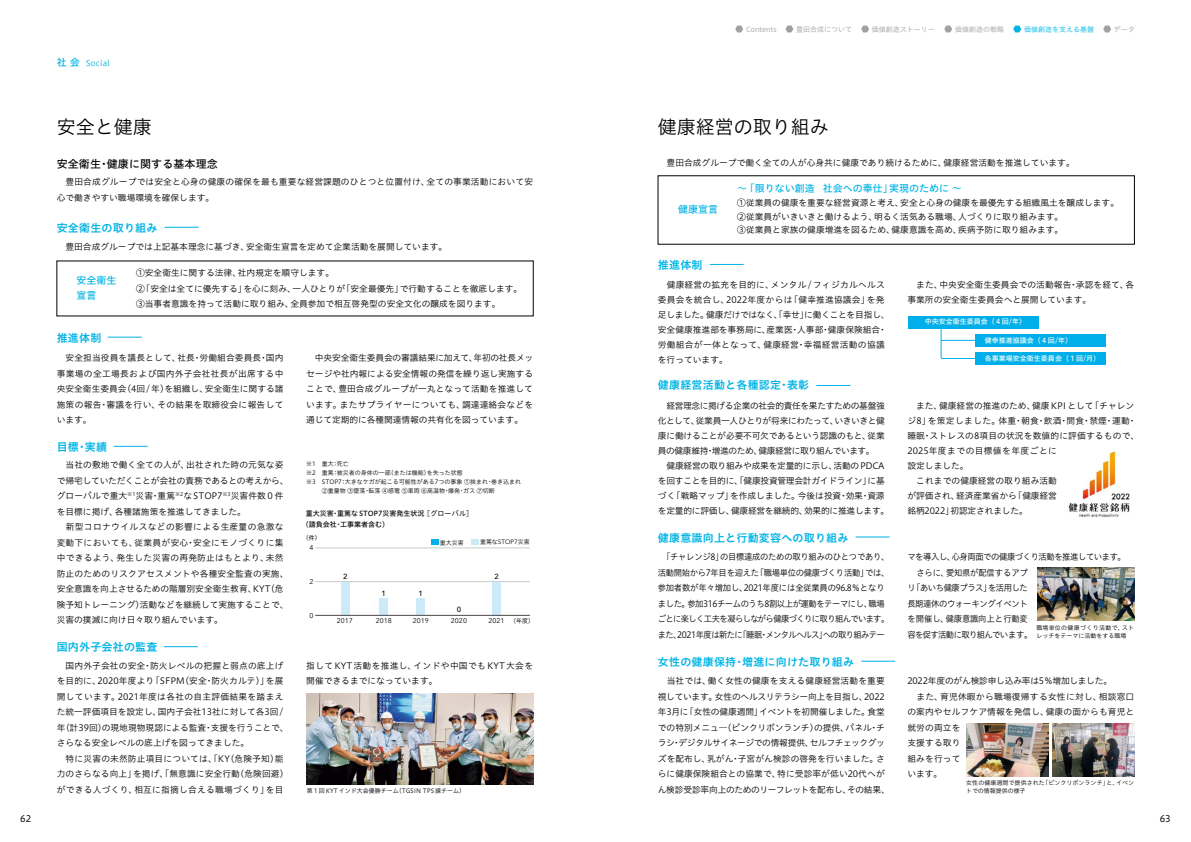
<style>
.page{position:relative;width:1191px;height:842px;background:#fff}
.page>*{position:absolute;margin:0;border:0;box-sizing:border-box;transform-origin:0 0}
.t1{font:19px "Hiragino UD Sans Std W3";color:#000}
.t2{font:11px "Hiragino UD Sans Std W6";letter-spacing:.02em;color:#00b4e6}
.t3{font:11px "Hiragino UD Sans Std W5";letter-spacing:.01em;color:#000}
.t4{font:10px/15.5px "Hiragino UD Sans Std W5";color:#00b4e6}
.t5{font:9px "Hiragino UD Sans Std W4";color:#000}
.t6{font:8.8px/15.5px "Hiragino UD Sans Std W3";color:#000}
.t7{font:8.8px/15.5px "Hiragino UD Sans Std W3";letter-spacing:-.05em;color:#000;scale:.95 1}
.t8{font:8.8px/15px "Hiragino UD Sans Std W3";letter-spacing:-.03em;color:#000}
.t9{font:8.8px/15.5px "Hiragino UD Sans Std W3";letter-spacing:-.02em;color:#000}
.t10{font:8.8px/15.5px "Hiragino UD Sans Std W3";letter-spacing:.02em;color:#000}
.t11{font:8px "Hiragino UD Sans Std W3";letter-spacing:.02em;color:#00b4e6}
.t12{font:500 7.5px "Avenir Next";color:#000}
.t13{font:7px "Hiragino UD Sans Std W5";color:#fff}
.t14{font:7px/10.8px "Hiragino UD Sans Std W5";color:#000}
.t15{font:7px "Hiragino UD Sans Std W3";color:#9fa0a0}
.t16{font:7px "Hiragino UD Sans Std W3";color:#00b4e6}
.t17{font:6.9px "Avenir Next";color:#000}
.t18{font:6px/8px "Hiragino UD Sans Std W3";color:#000}
.t19{font:5.9px "Hiragino UD Sans Std W3";color:#000}
.t20{font:5.9px "Hiragino UD Sans F Std W3";color:#000}
.t21{font:5.9px "Hiragino UD Sans Std W4";color:#000}
.s1{font-family:"Hiragino UD Sans Std W5";font-size:10px}
.s2{font-family:"Hiragino UD Sans Std W4"}
.s3{font-family:"Avenir Next";font-size:6.4px}
</style>
<div class="page">
<hr style="left:108px;top:337px;width:34px;height:1px;background:#00b4e6">
<hr style="left:315px;top:548px;width:215px;height:1px;background:#c9caca">
<hr style="left:315px;top:581px;width:215px;height:1px;background:#c9caca">
<div style="left:379px;top:598px;width:9px;height:17px;background:#cdeaf9"></div>
<div style="left:417px;top:599px;width:8px;height:16px;background:#cdeaf9"></div>
<div style="left:492px;top:582px;width:9px;height:33px;background:#cdeaf9"></div>
<div style="left:341px;top:582px;width:9px;height:33px;background:#cdeaf9"></div>
<hr style="left:315px;top:615px;width:215px;height:1px;background:#4c4948">
<div style="left:471px;top:539px;width:7px;height:6px;background:#cdeaf9"></div>
<div style="left:431px;top:539px;width:7px;height:6px;background:#00afe9"></div>
<hr style="left:114px;top:446px;width:34px;height:1px;background:#00b4e6">
<img style="left:307px;top:693px;width:226px;height:91px">
<hr style="left:164px;top:646px;width:34px;height:1px;background:#00b4e6">
<hr style="left:165px;top:227px;width:34px;height:1px;background:#00b4e6">
<hr style="left:709px;top:264px;width:34px;height:1px;background:#00b4e6">
<hr style="left:940px;top:326px;width:1px;height:32px;background:#00afe9">
<hr style="left:941px;top:358px;width:38px;height:1px;background:#00afe9">
<hr style="left:941px;top:340px;width:50px;height:1px;background:#00afe9">
<div style="left:908px;top:316px;width:130px;height:12px;background:#00afe9"></div>
<div style="left:975px;top:334px;width:130px;height:13px;background:#00afe9"></div>
<div style="left:975px;top:352px;width:130px;height:13px;background:#00afe9"></div>
<hr style="left:816px;top:385px;width:34px;height:1px;background:#00b4e6">
<img style="left:1068px;top:451px;width:62px;height:67px">
<hr style="left:855px;top:537px;width:34px;height:1px;background:#00b4e6">
<img style="left:1037px;top:567px;width:97px;height:54px">
<hr style="left:861px;top:661px;width:34px;height:1px;background:#00b4e6">
<img style="left:1052px;top:724px;width:82px;height:52px">
<img style="left:966px;top:724px;width:82px;height:52px">
<svg style="left:1103px;top:26px;width:8px;height:6px"></svg>
<svg style="left:861px;top:26px;width:8px;height:6px"></svg>
<svg style="left:944px;top:26px;width:8px;height:6px"></svg>
<svg style="left:1013px;top:26px;width:8px;height:6px"></svg>
<svg style="left:785px;top:26px;width:8px;height:6px"></svg>
<svg style="left:735px;top:26px;width:8px;height:6px"></svg>
<p class="t11" style="left:57px;top:56px;width:55px"><span class="s1">社 会</span> Social</p>
<h1 class="t1" style="left:57px;top:113px;width:96px">安全と健康</h1>
<p class="t3" style="left:57px;top:155px;width:163px">安全衛生・健康に関する基本理念</p>
<p class="t10" style="left:57px;top:174px;width:478px">　豊田合成グループでは安全と心身の健康の確保を最も重要な経営課題のひとつと位置付け、全ての事業活動において安心で働きやすい職場環境を確保します。</p>
<p class="t2" style="left:57px;top:219px;width:102px">安全衛生の取り組み</p>
<p class="t6" style="left:57px;top:239px;width:392px">　豊田合成グループでは上記基本理念に基づき、安全衛生宣言を定めて企業活動を展開しています。</p>
<p class="t6" style="left:136px;top:265px;width:388px">①安全衛生に関する法律、社内規定を順守します。<br>②「安全は全てに優先する」を心に刻み、一人ひとりが「安全最優先」で行動することを徹底します。<br>③当事者意識を持って活動に取り組み、全員参加で相互啓発型の安全文化の醸成を図ります。</p>
<p class="t4" style="left:77px;top:271px;width:41px">安全衛生宣言</p>
<p class="t2" style="left:57px;top:329px;width:46px">推進体制</p>
<p class="t6" style="left:57px;top:349px;width:228px;text-align:justify">　安全担当役員を議長として、社長・労働組合委員長・国内事業場の全工場長および国内外子会社社長が出席する中央安全衛生委員会（4回/年）を組織し、安全衛生に関する諸施策の報告・審議を行い、その結果を取締役会に報告しています。</p>
<p class="t6" style="left:306px;top:349px;width:228px;text-align:justify">　中央安全衛生委員会の審議結果に加えて、年初の社長メッセージや社内報による安全情報の発信を繰り返し実施することで、豊田合成グループが一丸となって活動を推進しています。またサプライヤーについても、調達連絡会などを通じて定期的に各種関連情報の共有化を図っています。</p>
<p class="t2" style="left:57px;top:438px;width:52px">目標・実績</p>
<p class="t6" style="left:57px;top:457px;width:233px">　当社の敷地で働く全ての人が、出社された時の元気な姿で帰宅していただくことが会社の責務であるとの考えから、グローバルで重大<sup>※1</sup>災害・重篤<sup>※2</sup>なSTOP7<sup>※3</sup>災害件数０件を目標に掲げ、各種諸施策を推進してきました。<br>　新型コロナウイルスなどの影響による生産量の急激な変動下においても、従業員が安心・安全にモノづくりに集中できるよう、発生した災害の再発防止はもとより、未然防止のためのリスクアセスメントや各種安全監査の実施、安全意識を向上させるための階層別安全衛生教育、KYT（危険予知トレーニング）活動などを継続して実施することで、災害の撲滅に向け日々取り組んでいます。</p>
<p class="t18" style="left:306px;top:459px;width:44px">※1　重大：死亡</p>
<p class="t18" style="left:306px;top:468px;width:158px">※2　重篤：被災者の身体の一部（または機能）を失った状態</p>
<p class="t18" style="left:306px;top:477px;width:216px">※3　STOP7：大きなケガが起こる可能性がある7つの事象 ①挟まれ・巻き込まれ</p>
<p class="t18" style="left:322px;top:486px;width:174px">②重量物 ③墜落・転落 ④感電 ⑤車両 ⑥高温物・爆発・ガス ⑦切断</p>
<p class="t14" style="left:302px;top:508px;width:173px;text-indent:4px">重大災害・重篤なSTOP7災害発生状況<span class="s2">［グローバル］</span>（請負会社・工事業者含む）</p>
<p class="t21" style="left:303px;top:533px;width:19px">（件）</p>
<p class="t19" style="left:440px;top:538px;width:25px">重大災害</p>
<p class="t19" style="left:480px;top:538px;width:51px">重篤な<span class="s3">STOP7</span>災害</p>
<p class="t17" style="left:309px;top:542px;width:6px">4</p>
<p class="t12" style="left:343px;top:570px;width:6px">2</p>
<p class="t12" style="left:494px;top:570px;width:6px">2</p>
<p class="t12" style="left:457px;top:603px;width:6px">0</p>
<p class="t17" style="left:309px;top:576px;width:6px">2</p>
<p class="t12" style="left:381px;top:587px;width:6px">1</p>
<p class="t12" style="left:418px;top:587px;width:6px">1</p>
<p class="t17" style="left:309px;top:610px;width:6px">0</p>
<p class="t17" style="left:337px;top:615px;width:18px">2017</p>
<p class="t17" style="left:376px;top:615px;width:18px">2018</p>
<p class="t17" style="left:413px;top:615px;width:18px">2019</p>
<p class="t17" style="left:451px;top:615px;width:18px">2020</p>
<p class="t17" style="left:488px;top:615px;width:18px">2021</p>
<p class="t20" style="left:510px;top:616px;width:25px">（年度）</p>
<p class="t2" style="left:57px;top:639px;width:102px">国内外子会社の監査</p>
<p class="t6" style="left:57px;top:657px;width:233px">　国内外子会社の安全・防火レベルの把握と弱点の底上げを目的に、2020年度より「SFPM（安全・防火カルテ）」を展開しています。2021年度は各社の自主評価結果を踏まえた統一評価項目を設定し、国内子会社13社に対して各3回/年（計39回）の現地現物現認による監査・支援を行うことで、さらなる安全レベルの底上げを図ってきました。<br>　特に災害の未然防止項目については、「KY（危険予知）能力のさらなる向上」を掲げ、「無意識に安全行動（危険回避）ができる人づくり、相互に指摘し合える職場づくり」を目</p>
<p class="t10" style="left:306px;top:657px;width:228px">指してKYT活動を推進し、インドや中国でもKYT大会を開催できるまでになっています。</p>
<p class="t18" style="left:307px;top:786px;width:160px">第１回KYTインド大会優勝チーム（TGSIN TPS課チーム）</p>
<p class="t15" style="left:746px;top:24px;width:32px">Contents</p>
<p class="t15" style="left:796px;top:24px;width:57px">豊田合成について</p>
<p class="t15" style="left:872px;top:24px;width:64px">価値創造ストーリー</p>
<p class="t15" style="left:955px;top:24px;width:50px">価値創造の戦略</p>
<p class="t16" style="left:1024px;top:24px;width:71px">価値創造を支える基盤</p>
<p class="t15" style="left:1114px;top:24px;width:22px">データ</p>
<h1 class="t1" style="left:658px;top:113px;width:172px">健康経営の取り組み</h1>
<p class="t6" style="left:658px;top:154px;width:418px">　豊田合成グループで働く全ての人が心身共に健康であり続けるために、健康経営活動を推進しています。</p>
<p class="t4" style="left:737px;top:180px;width:226px">～ 「限りない創造 社会への奉仕」実現のために ～</p>
<p class="t6" style="left:737px;top:196px;width:383px;line-height:13.5px">①従業員の健康を重要な経営資源と考え、安全と心身の健康を最優先する組織風土を醸成します。<br>②従業員がいきいきと働けるよう、明るく活気ある職場、人づくりに取り組みます。<br>③従業員と家族の健康増進を図るため、健康意識を高め、疾病予防に取り組みます。</p>
<p class="t4" style="left:678px;top:201px;width:41px">健康宣言</p>
<p class="t2" style="left:658px;top:256px;width:46px">推進体制</p>
<p class="t6" style="left:658px;top:276px;width:233px;line-height:15px">　健康経営の拡充を目的に、メンタル/フィジカルヘルス委員会を統合し、2022年度からは「健幸推進協議会」を発足しました。健康だけではなく、「幸せ」に働くことを目指し、安全健康推進部を事務局に、産業医・人事部・健康保険組合・労働組合が一体となって、健康経営・幸福経営活動の協議を行っています。</p>
<p class="t6" style="left:907px;top:276px;width:228px;line-height:15px">　また、中央安全衛生委員会での活動報告・承認を経て、各事業所の安全衛生委員会へと展開しています。</p>
<p class="t13" style="left:925px;top:316px;width:103px">中央安全衛生委員会（４回/年）</p>
<p class="t13" style="left:985px;top:335px;width:89px">健幸推進協議会（４回/年）</p>
<p class="t13" style="left:985px;top:353px;width:117px">各事業場安全衛生委員会（１回/月）</p>
<p class="t2" style="left:658px;top:376px;width:153px">健康経営活動と各種認定・表彰</p>
<p class="t8" style="left:658px;top:398px;width:233px">　経営理念に掲げる企業の社会的責任を果たすための基盤強化として、従業員一人ひとりが将来にわたって、いきいきと健康に働けることが必要不可欠であるという認識のもと、従業員の健康維持・増進のため、健康経営に取り組んでいます。<br>　健康経営の取り組みや成果を定量的に示し、活動のPDCAを回すことを目的に、「健康投資管理会計ガイドライン」に基づく「戦略マップ」を作成しました。今後は投資・効果・資源を定量的に評価し、健康経営を継続的、効果的に推進します。</p>
<p class="t6" style="left:907px;top:398px;width:233px;line-height:15px">　また、健康経営の推進のため、健康KPIとして「チャレンジ8」を策定しました。体重・朝食・飲酒・間食・禁煙・運動・睡眠・ストレスの8項目の状況を数値的に評価するもので、<br>2025年度までの目標値を年度ごとに<br>設定しました。<br>　これまでの健康経営の取り組み活動<br>が評価され、経済産業省から「健康経営<br>銘柄2022」初認定されました。</p>
<p class="t2" style="left:658px;top:529px;width:192px">健康意識向上と行動変容への取り組み</p>
<p class="t7" style="left:658px;top:549px;width:245px">　「チャレンジ8」の目標達成のための取り組みのひとつであり、活動開始から7年目を迎えた「職場単位の健康づくり活動」では、参加者数が年々増加し、2021年度には全従業員の96.8％となりました。参加316チームのうち8割以上が運動をテーマにし、職場ごとに楽しく工夫を凝らしながら健康づくりに取り組んでいます。また、2021年度は新たに「睡眠・メンタルヘルス」への取り組みテー</p>
<p class="t7" style="left:907px;top:549px;width:231px">マを導入し、心身両面での健康づくり活動を推進しています。　さらに、愛知県が配信するアプ<br>リ「あいち健康プラス」を活用した<br>長期連休のウォーキングイベント<br>を開催し、健康意識向上と行動変<br>容を促す活動に取り組んでいます。</p>
<p class="t18" style="left:1036px;top:623px;width:99px">職場単位の健康づくり活動で、ストレッチをテーマに活動をする職場</p>
<p class="t2" style="left:658px;top:653px;width:198px">女性の健康保持・増進に向けた取り組み</p>
<p class="t9" style="left:657px;top:673px;width:233px">　当社では、働く女性の健康を支える健康経営活動を重要視しています。女性のヘルスリテラシー向上を目指し、2022年3月に「女性の健康週間」イベントを初開催しました。食堂での特別メニュ―（ピンクリボンランチ）の提供、パネル・チラシ・デジタルサイネージでの情報提供、セルフチェックグッズを配布し、乳がん・子宮がん検診の啓発を行いました。さらに健康保険組合との協業で、特に受診率が低い20代へがん検診受診率向上のためのリーフレットを配布し、その結果、</p>
<p class="t6" style="left:907px;top:673px;width:228px">2022年度のがん検診申し込み率は5％増加しました。<br>　また、育児休暇から職場復帰する女性に対し、相談窓口の案内やセルフケア情報を発信し、健康の面からも育児と就労の両立を<br>支援する取り<br>組みを行って<br>います。</p>
<p class="t18" style="left:966px;top:777px;width:170px;line-height:8.9px">女性の健康週間で提供された「ピンクリボンランチ」と、イベントでの情報提供の様子</p>
<p class="t5" style="left:20px;top:811px;width:12px">62</p>
<p class="t5" style="left:1159px;top:811px;width:12px">63</p>
</div>
